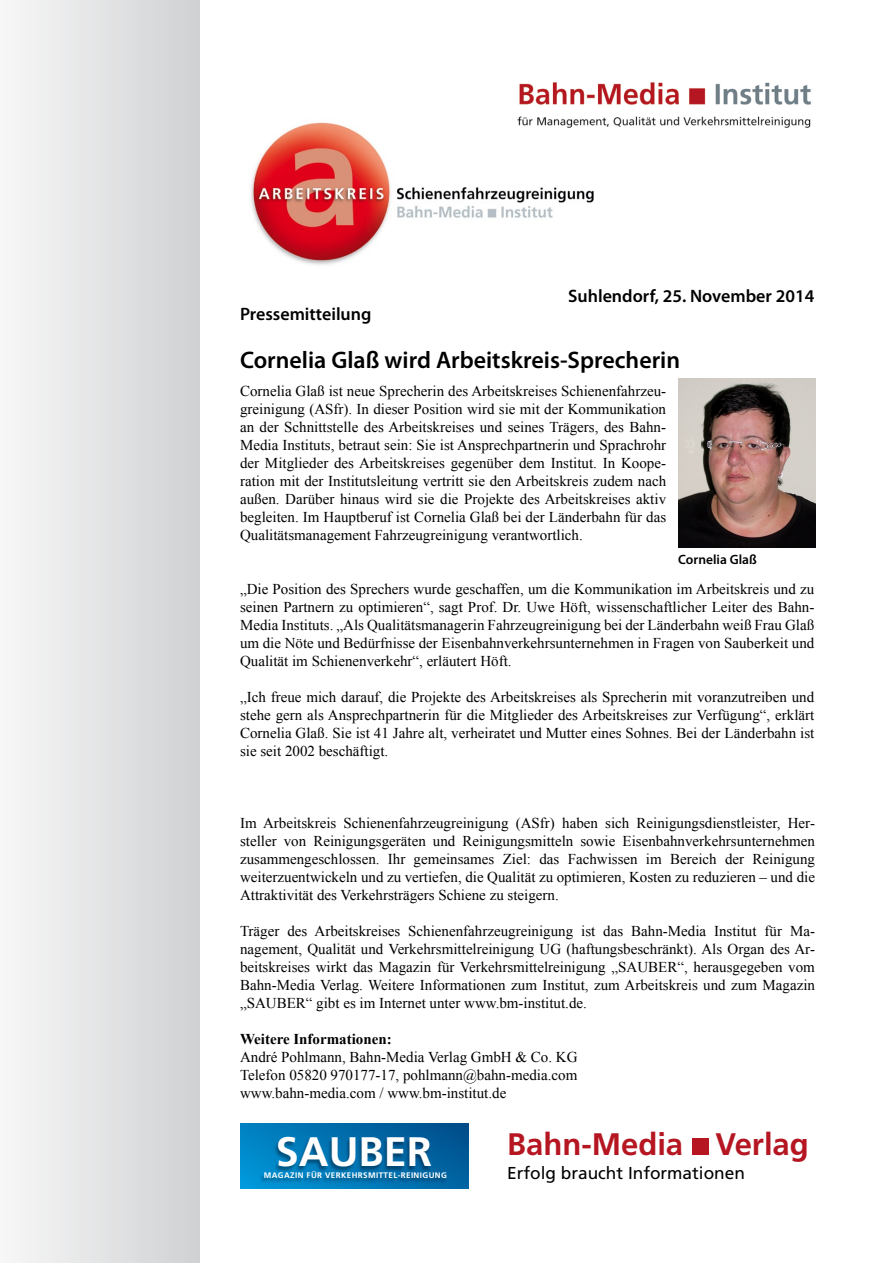
<style>
.page{position:relative;width:893px;height:1263px;background:#fff}
.page>*{position:absolute;margin:0;border:0;box-sizing:border-box;transform-origin:0 0}
.t1{font:700 41.25px "Frutiger";color:#fff}
.t2{font:700 31.05px "Frutiger";color:#b51621}
.t3{font:600 24px "Myriad Pro";color:#000}
.t4{font:600 18px "Myriad Pro";color:#000}
.t5{font:17.25px "Frutiger";color:#000}
.t6{font:15px/18px "Times New Roman";color:#000;text-align:justify}
.t7{font:700 15px "Times New Roman";color:#000}
.t8{font:600 13.5px "Myriad Pro";color:#000}
.t9{font:700 7.95px "Frutiger";letter-spacing:.05em;color:#fff}
</style>
<div class="page">
<div style="left:0;top:0;width:200px;height:1263px;background:linear-gradient(to right,#f7f7f8,#d0d1d2)"></div>
<img style="left:240px;top:1124px;width:228px;height:64px">
<div style="left:692px;top:1138px;width:17px;height:17px;background:#b51621"></div>
<img style="left:251px;top:122px;width:343px;height:143px">
<img style="left:516px;top:82px;width:295px;height:51px">
<img style="left:679px;top:378px;width:136px;height:170px">
<p class="t4" style="left:568px;top:284px;width:248px">Suhlendorf, 25. November 2014</p>
<p class="t4" style="left:240px;top:302px;width:133px">Pressemitteilung</p>
<h3 class="t3" style="left:240px;top:344px;width:442px">Cornelia Glaß wird Arbeitskreis-Sprecherin</h3>
<p class="t6" style="left:240px;top:382px;width:428px">Cornelia Glaß ist neue Sprecherin des Arbeitskreises Schienenfahrzeu&shy;greinigung (ASfr). In dieser Position wird sie mit der Kommunikation an der Schnittstelle des Arbeitskreises und seines Trägers, des Bahn-Media Instituts, betraut sein: Sie ist Ansprechpartnerin und Sprachrohr der Mitglieder des Arbeitskreises gegenüber dem Institut. In Koope&shy;ration mit der Institutsleitung vertritt sie den Arbeitskreis zudem nach außen. Darüber hinaus wird sie die Projekte des Arbeitskreises aktiv begleiten. Im Hauptberuf ist Cornelia Glaß bei der Länderbahn für das Qualitätsmanagement Fahrzeugreinigung verantwortlich.</p>
<p class="t8" style="left:678px;top:550px;width:80px">Cornelia Glaß</p>
<p class="t6" style="left:240px;top:580px;width:576px">„Die Position des Sprechers wurde geschaffen, um die Kommunikation im Arbeitskreis und zu seinen Partnern zu optimieren“, sagt Prof. Dr. Uwe Höft, wissenschaftlicher Leiter des Bahn-Media Instituts. „Als Qualitätsmanagerin Fahrzeugreinigung bei der Länderbahn weiß Frau Glaß um die Nöte und Bedürfnisse der Eisenbahnverkehrsunternehmen in Fragen von Sauberkeit und Qualität im Schienenverkehr“, erläutert Höft.</p>
<p class="t6" style="left:240px;top:688px;width:576px">„Ich freue mich darauf, die Projekte des Arbeitskreises als Sprecherin mit voranzutreiben und stehe gern als Ansprechpartnerin für die Mitglieder des Arbeitskreises zur Verfügung“, erklärt Cornelia Glaß. Sie ist 41 Jahre alt, verheiratet und Mutter eines Sohnes. Bei der Länderbahn ist sie seit 2002 beschäftigt.</p>
<p class="t6" style="left:240px;top:814px;width:576px">Im Arbeitskreis Schienenfahrzeugreinigung (ASfr) haben sich Reinigungsdienstleister, Her&shy;steller von Reinigungsgeräten und Reinigungsmitteln sowie Eisenbahnverkehrsunternehmen zusammengeschlossen. Ihr gemeinsames Ziel: das Fachwissen im Bereich der Reinigung weiterzuentwickeln und zu vertiefen, die Qualität zu optimieren, Kosten zu reduzieren – und die Attraktivität des Verkehrsträgers Schiene zu steigern.</p>
<p class="t6" style="left:240px;top:922px;width:576px">Träger des Arbeitskreises Schienenfahrzeugreinigung ist das Bahn-Media Institut für Ma&shy;nagement, Qualität und Verkehrsmittelreinigung UG (haftungsbeschränkt). Als Organ des Ar&shy;beitskreises wirkt das Magazin für Verkehrsmittelreinigung „SAUBER“, herausgegeben vom Bahn-Media Verlag. Weitere Informationen zum Institut, zum Arbeitskreis und zum Magazin „SAUBER“ gibt es im Internet unter www.bm-institut.de.</p>
<p class="t7" style="left:240px;top:1029px;width:153px">Weitere Informationen:</p>
<p class="t6" style="left:240px;top:1048px;width:339px">André Pohlmann, Bahn-Media Verlag GmbH &amp; Co. KG Telefon 05820 970177-17, pohlmann@bahn-media.com www.bahn-media.com / www.bm-institut.de</p>
<h1 class="t1" style="left:276px;top:1128px;width:158px">SAUBER</h1>
<h2 class="t2" style="left:507px;top:1126px;width:303px">Bahn-Media Verlag</h2>
<p class="t5" style="left:507px;top:1163px;width:239px">Erfolg braucht Informationen</p>
<p class="t9" style="left:264px;top:1170px;width:185px">MAGAZIN FÜR VERKEHRSMITTEL-REINIGUNG</p>
</div>
